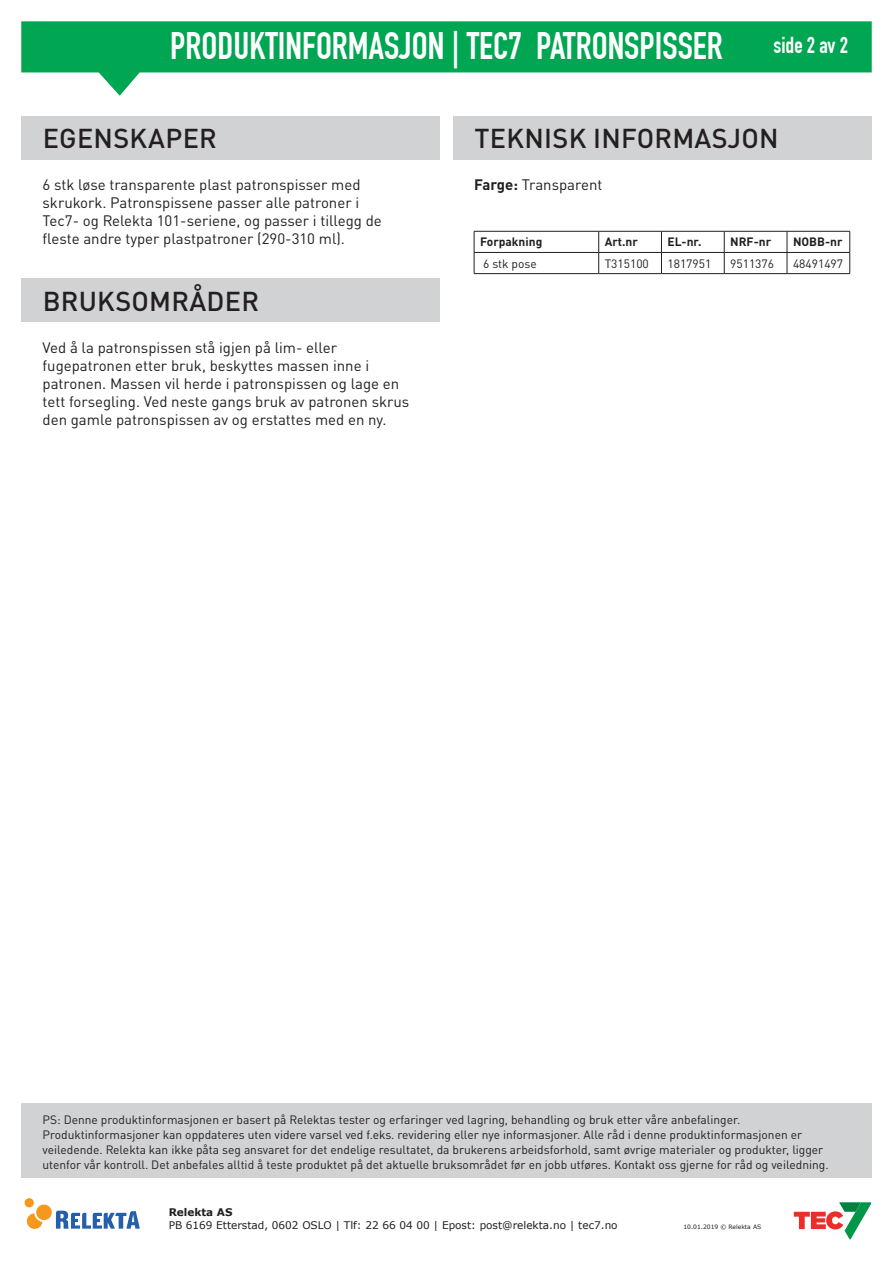
<style>
.page{position:relative;width:893px;height:1263px;background:#fff}
.page>*{position:absolute;margin:0;border:0;box-sizing:border-box;transform-origin:0 0}
.t1{font:37.5px "DIN Engschrift LT";color:#fff}
.t2{font:500 27px "DIN Pro";letter-spacing:.01em;color:#231f20}
.t3{font:22.5px "DIN Engschrift LT";color:#fff}
.t4{font:15px/18px "DIN Pro";color:#231f20}
.t5{font:12px/15px "DIN Pro";color:#231f20}
.t6{font:700 12px "DIN Pro";color:#231f20}
.t7{font:10.5px "Verdana";color:#231f20}
.t8{font:700 10.5px "Verdana";color:#231f20}
.t9{font:6px "Verdana";color:#231f20}
.s1{font-weight:700}
</style>
<div class="page">
<svg style="left:21px;top:21px;width:851px;height:75px;fill:#00a652"></svg>
<svg style="left:27px;top:1213px;width:15px;height:16px"></svg>
<div style="left:25px;top:1198px;width:9px;height:9px;background:#f7971d;border-radius:50%"></div>
<svg style="left:56px;top:1211px;width:84px;height:17px"></svg>
<div style="left:36px;top:1204px;width:16px;height:16px;background:#f7971d;border-radius:50%"></div>
<svg style="left:794px;top:1202px;width:77px;height:37px"></svg>
<div style="left:21px;top:1103px;width:851px;height:75px;background:#d1d2d4"></div>
<div style="left:453px;top:116px;width:418px;height:44px;background:#d1d2d4"></div>
<div style="left:21px;top:116px;width:419px;height:44px;background:#d1d2d4"></div>
<div style="left:21px;top:278px;width:419px;height:44px;background:#d1d2d4"></div>
<hr style="left:474px;top:231px;width:125px;height:1px;background:#231f20">
<hr style="left:599px;top:231px;width:62px;height:1px;background:#231f20">
<hr style="left:661px;top:231px;width:63px;height:1px;background:#231f20">
<hr style="left:724px;top:231px;width:63px;height:1px;background:#231f20">
<hr style="left:787px;top:231px;width:63px;height:1px;background:#231f20">
<hr style="left:474px;top:252px;width:125px;height:1px;background:#231f20">
<svg style="left:474px;top:231px;width:1px;height:42px"></svg>
<hr style="left:599px;top:252px;width:62px;height:1px;background:#231f20">
<svg style="left:598px;top:231px;width:1px;height:42px"></svg>
<hr style="left:661px;top:252px;width:63px;height:1px;background:#231f20">
<svg style="left:661px;top:231px;width:1px;height:42px"></svg>
<hr style="left:724px;top:252px;width:63px;height:1px;background:#231f20">
<svg style="left:724px;top:231px;width:1px;height:42px"></svg>
<hr style="left:787px;top:252px;width:63px;height:1px;background:#231f20">
<svg style="left:787px;top:231px;width:1px;height:42px"></svg>
<svg style="left:849px;top:231px;width:1px;height:42px"></svg>
<hr style="left:474px;top:273px;width:125px;height:1px;background:#231f20">
<hr style="left:599px;top:273px;width:62px;height:1px;background:#231f20">
<hr style="left:661px;top:273px;width:63px;height:1px;background:#231f20">
<hr style="left:724px;top:273px;width:63px;height:1px;background:#231f20">
<hr style="left:787px;top:273px;width:63px;height:1px;background:#231f20">
<h1 class="t1" style="left:170px;top:23px;width:554px">PRODUKTINFORMASJON | TEC7 PATRONSPISSER</h1>
<h3 class="t3" style="left:773px;top:32px;width:76px">side 2 av 2</h3>
<h2 class="t2" style="left:43px;top:117px;width:176px">EGENSKAPER</h2>
<h2 class="t2" style="left:474px;top:117px;width:305px">TEKNISK INFORMASJON</h2>
<p class="t4" style="left:43px;top:174px;width:320px">6 stk løse transparente plast patronspisser med</p>
<p class="t4" style="left:474px;top:174px;width:130px"><span class="s1">Farge:</span> Transparent</p>
<p class="t4" style="left:43px;top:192px;width:341px">skrukork. Patronspissene passer alle patroner i<br>Tec7- og Relekta 101-seriene, og passer i tillegg de fleste andre typer plastpatroner (290-310 ml).</p>
<p class="t6" style="left:480px;top:232px;width:64px">Forpakning</p>
<p class="t6" style="left:605px;top:232px;width:35px">Art.nr</p>
<p class="t6" style="left:667px;top:232px;width:36px">EL-nr.</p>
<p class="t6" style="left:730px;top:232px;width:42px">NRF-nr</p>
<p class="t6" style="left:793px;top:232px;width:51px">NOBB-nr</p>
<p class="t5" style="left:483px;top:255px;width:55px">6 stk pose</p>
<p class="t5" style="left:605px;top:255px;width:46px">T315100</p>
<p class="t5" style="left:667px;top:255px;width:45px">1817951</p>
<p class="t5" style="left:730px;top:255px;width:45px">9511376</p>
<p class="t5" style="left:793px;top:255px;width:52px">48491497</p>
<h2 class="t2" style="left:43px;top:279px;width:218px">BRUKSOMRÅDER</h2>
<p class="t4" style="left:43px;top:337px;width:368px">Ved å la patronspissen stå igjen på lim- eller fugepatronen etter bruk, beskyttes massen inne i patronen. Massen vil herde i patronspissen og lage en tett forsegling. Ved neste gangs bruk av patronen skrus den gamle patronspissen av og erstattes med en ny.</p>
<p class="t5" style="left:43px;top:1110px;width:788px">PS: Denne produktinformasjonen er basert på Relektas tester og erfaringer ved lagring, behandling og bruk etter våre anbefalinger.<br>Produktinformasjoner kan oppdateres uten videre varsel ved f.eks. revidering eller nye informasjoner. Alle råd i denne produktinformasjonen er veiledende. Relekta kan ikke påta seg ansvaret for det endelige resultatet, da brukerens arbeidsforhold, samt øvrige materialer og produkter, ligger utenfor vår kontroll. Det anbefales alltid å teste produktet på det aktuelle bruksområdet før en jobb utføres. Kontakt oss gjerne for råd og veiledning.</p>
<p class="t8" style="left:169px;top:1205px;width:65px">Relekta AS</p>
<p class="t7" style="left:169px;top:1218px;width:450px">PB 6169 Etterstad, 0602 OSLO | Tlf: 22 66 04 00 | Epost: post@relekta.no | tec7.no</p>
<p class="t9" style="left:683px;top:1223px;width:79px">10.01.2019 © Relekta AS</p>
</div>
